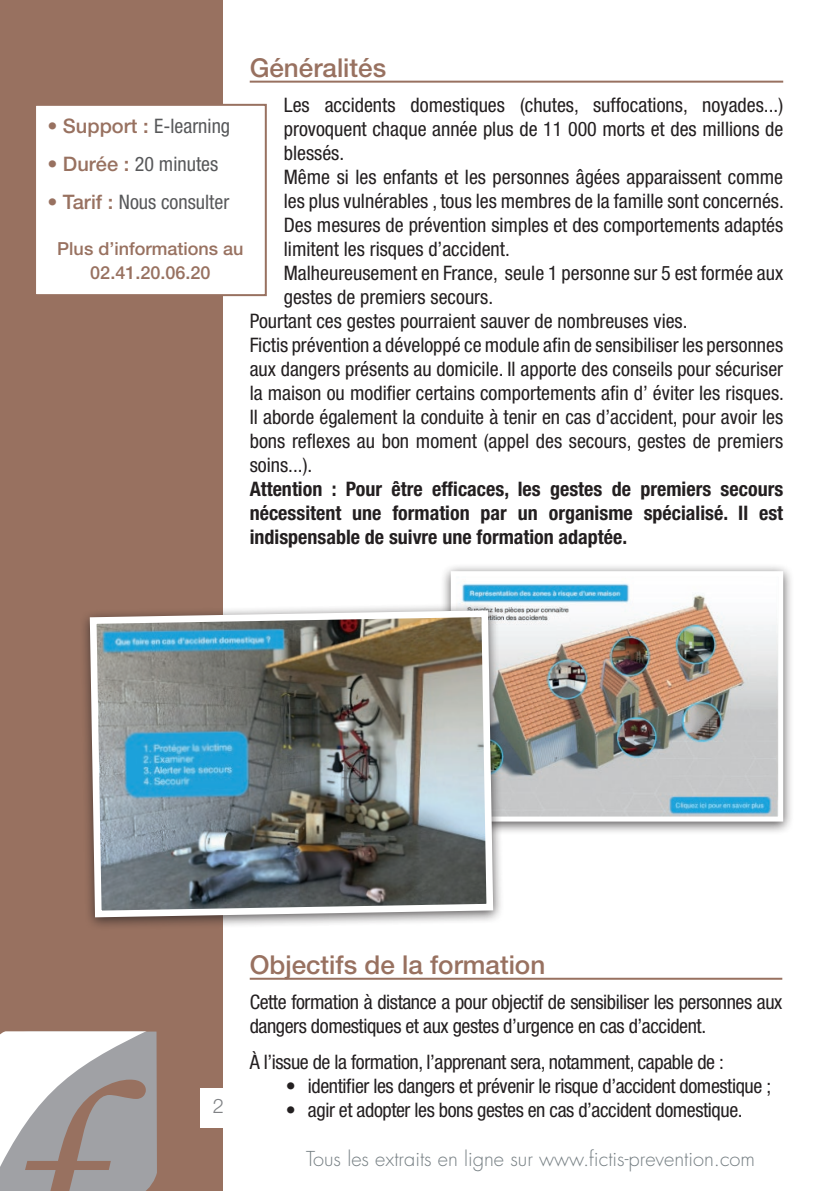
<style>
.page{position:relative;width:840px;height:1191px;background:#fff}
.page>*{position:absolute;margin:0;border:0;box-sizing:border-box;transform-origin:0 0}
.t1{font:500 26px "Helvetica Neue";color:#987160}
.t2{font:condensed 20px "Helvetica Neue";color:#231f20}
.t3{font:condensed 20px/24px "Helvetica Neue";letter-spacing:-.02em;color:#231f20}
.t4{font:700 condensed 20px/24px "Helvetica Neue";color:#231f20;text-align:justify}
.t5{font:condensed 20px "Helvetica Neue";color:#57585a}
.t6{font:300 20px "Futura";color:#767f83}
.t7{font:300 20px "Helvetica Neue LT Std";color:#808285}
.t8{font:500 18px/24px "Helvetica Neue";color:#987160;text-align:center}
.s1{font-weight:500;font-stretch:normal;color:#987160}
</style>
<div class="page">
<div style="left:0;top:0;width:222px;height:1191px;background:#987160"></div>
<div style="left:200px;top:1088px;width:37px;height:40px;background:#fff"></div>
<div style="left:35px;top:105px;width:231px;height:190px;background:#fff"></div>
<div style="left:34px;top:104px;width:233px;height:192px;border:2px solid #987160"></div>
<svg style="left:0;top:1031px;width:157px;height:160px;background:#bab6b6"></svg>
<hr style="left:249px;top:81px;width:533px;height:2px;background:#987160">
<hr style="left:249px;top:977px;width:532px;height:2px;background:#987160">
<div style="left:439px;top:563px;width:355px;height:272px;background:#231f20;opacity:.75"></div>
<img style="left:456px;top:577px;width:320px;height:238px">
<div style="left:450px;top:571px;width:332px;height:250px;border:5px solid #fff"></div>
<div style="left:79px;top:602px;width:425px;height:328px;background:#231f20;opacity:.75"></div>
<img style="left:86px;top:607px;width:410px;height:313px">
<h1 class="t1" style="left:249px;top:52px;width:138px">Généralités</h1>
<p class="t2" style="left:284px;top:94px;width:500px">Les accidents domestiques (chutes, suffocations, noyades...)</p>
<p class="t2" style="left:284px;top:118px;width:500px">provoquent chaque année plus de 11 000 morts et des millions de</p>
<p class="t2" style="left:284px;top:142px;width:62px">blessés.</p>
<p class="t2" style="left:284px;top:166px;width:500px">Même si les enfants et les personnes âgées apparaissent comme</p>
<p class="t2" style="left:284px;top:190px;width:501px">les plus vulnérables , tous les membres de la famille sont concernés.</p>
<p class="t2" style="left:284px;top:214px;width:500px">Des mesures de prévention simples et des comportements adaptés</p>
<p class="t2" style="left:284px;top:238px;width:227px">limitent les risques d’accident.</p>
<p class="t2" style="left:284px;top:262px;width:500px">Malheureusement en France, seule 1 personne sur 5 est formée aux</p>
<p class="t2" style="left:284px;top:286px;width:211px">gestes de premiers secours.</p>
<p class="t2" style="left:249px;top:310px;width:439px">Pourtant ces gestes pourraient sauver de nombreuses vies.</p>
<p class="t2" style="left:249px;top:334px;width:534px">Fictis prévention a développé ce module afin de sensibiliser les personnes</p>
<p class="t2" style="left:249px;top:358px;width:534px">aux dangers présents au domicile. Il apporte des conseils pour sécuriser</p>
<p class="t2" style="left:249px;top:382px;width:535px">la maison ou modifier certains comportements afin d’ éviter les risques.</p>
<p class="t2" style="left:249px;top:406px;width:534px">Il aborde également la conduite à tenir en cas d’accident, pour avoir les</p>
<p class="t2" style="left:249px;top:430px;width:534px">bons reflexes au bon moment (appel des secours, gestes de premiers</p>
<p class="t2" style="left:249px;top:454px;width:64px">soins...).</p>
<p class="t4" style="left:249px;top:477px;width:534px">Attention : Pour être efficaces, les gestes de premiers secours nécessitent une formation par un organisme spécialisé. Il est indispensable de suivre une formation adaptée.</p>
<p class="t5" style="left:47px;top:114px;width:184px"><span class="s1">• Support :</span> E-learning</p>
<p class="t5" style="left:47px;top:152px;width:172px"><span class="s1">• Durée :</span> 20 minutes</p>
<p class="t5" style="left:47px;top:190px;width:183px"><span class="s1">• Tarif :</span> Nous consulter</p>
<p class="t8" style="left:57px;top:236px;width:188px">Plus d’informations au<br>02.41.20.06.20</p>
<p class="t7" style="left:213px;top:1093px;width:13px">2</p>
<h1 class="t1" style="left:249px;top:949px;width:297px">Objectifs de la formation</h1>
<p class="t3" style="left:249px;top:990px;width:534px">Cette formation à distance a pour objectif de sensibiliser les personnes aux dangers domestiques et aux gestes d’urgence en cas d’accident.</p>
<p class="t3" style="left:249px;top:1049px;width:475px">À l’issue de la formation, l’apprenant sera, notamment, capable de :</p>
<p class="t3" style="left:285px;top:1073px;width:486px">• identifier les dangers et prévenir le risque d’accident domestique ;</p>
<p class="t3" style="left:285px;top:1097px;width:458px">• agir et adopter les bons gestes en cas d’accident domestique.</p>
<p class="t6" style="left:306px;top:1145px;width:450px">Tous les extraits en ligne sur www.fictis-prevention.com</p>
</div>
